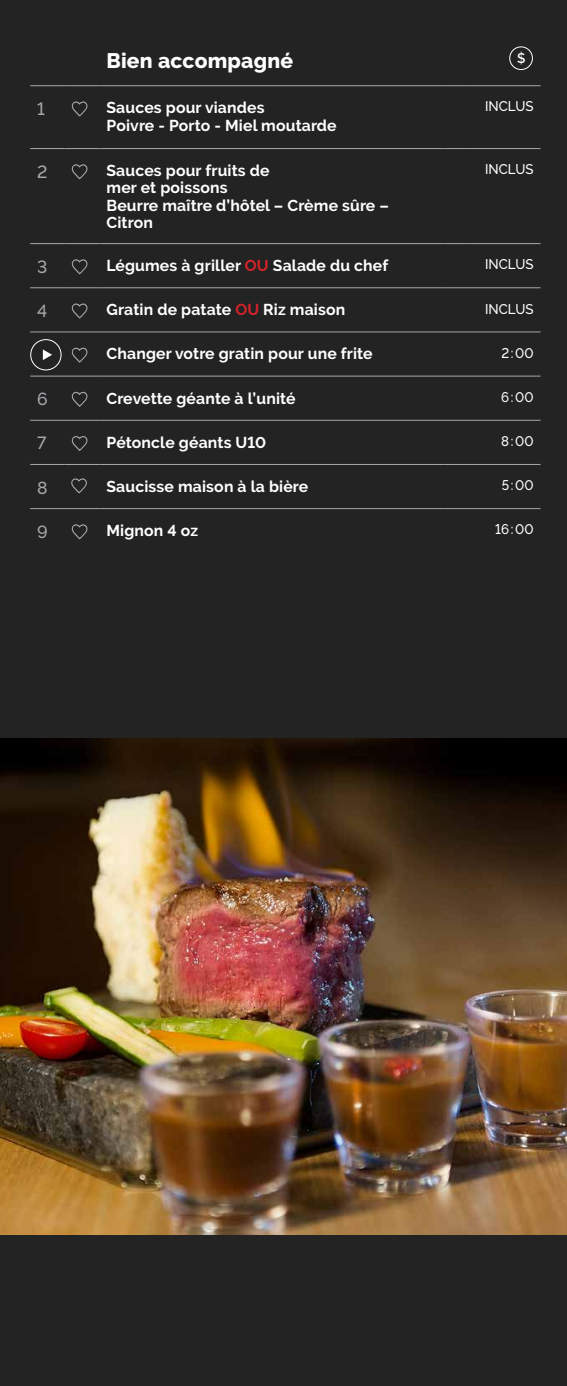
<style>
.page{position:relative;width:567px;height:1386px;background:#232324}
.page>*{position:absolute;margin:0;border:0;box-sizing:border-box;transform-origin:0 0}
.t1{font:800 21px "Raleway";letter-spacing:.01em;color:#fff}
.t2{font:500 17.5px "Raleway";color:#a7a9ac}
.t3{font:700 15.75px/17.5px "Raleway";letter-spacing:.01em;color:#fff}
.t4{font:500 14px "Raleway";color:#fff;scale:.95 1}
.t5{font:600 14px "Raleway";color:#fff;scale:.95 1}
.s1{color:#d2232a}
</style>
<div class="page">
<hr style="left:30px;top:85px;width:34px;height:1px;background:#a7a9ac">
<hr style="left:64px;top:85px;width:36px;height:1px;background:#a7a9ac">
<hr style="left:100px;top:85px;width:345px;height:1px;background:#a7a9ac">
<svg style="left:445px;top:85px;width:20px;height:1px"></svg>
<hr style="left:465px;top:85px;width:76px;height:1px;background:#a7a9ac">
<hr style="left:30px;top:148px;width:34px;height:1px;background:#a7a9ac">
<hr style="left:64px;top:148px;width:36px;height:1px;background:#a7a9ac">
<hr style="left:100px;top:148px;width:345px;height:1px;background:#a7a9ac">
<svg style="left:445px;top:148px;width:20px;height:1px"></svg>
<hr style="left:465px;top:148px;width:76px;height:1px;background:#a7a9ac">
<hr style="left:30px;top:243px;width:34px;height:1px;background:#a7a9ac">
<hr style="left:64px;top:243px;width:36px;height:1px;background:#a7a9ac">
<hr style="left:100px;top:243px;width:345px;height:1px;background:#a7a9ac">
<svg style="left:445px;top:243px;width:20px;height:1px"></svg>
<hr style="left:465px;top:243px;width:76px;height:1px;background:#a7a9ac">
<hr style="left:30px;top:287px;width:34px;height:1px;background:#a7a9ac">
<hr style="left:64px;top:287px;width:36px;height:1px;background:#a7a9ac">
<hr style="left:100px;top:287px;width:345px;height:1px;background:#a7a9ac">
<svg style="left:445px;top:287px;width:20px;height:1px"></svg>
<hr style="left:465px;top:287px;width:76px;height:1px;background:#a7a9ac">
<hr style="left:30px;top:332px;width:34px;height:1px;background:#a7a9ac">
<hr style="left:64px;top:332px;width:36px;height:1px;background:#a7a9ac">
<hr style="left:100px;top:332px;width:345px;height:1px;background:#a7a9ac">
<svg style="left:445px;top:332px;width:20px;height:1px"></svg>
<hr style="left:465px;top:332px;width:76px;height:1px;background:#a7a9ac">
<hr style="left:30px;top:376px;width:34px;height:1px;background:#a7a9ac">
<hr style="left:64px;top:376px;width:36px;height:1px;background:#a7a9ac">
<hr style="left:100px;top:376px;width:345px;height:1px;background:#a7a9ac">
<svg style="left:445px;top:376px;width:20px;height:1px"></svg>
<hr style="left:465px;top:376px;width:76px;height:1px;background:#a7a9ac">
<hr style="left:30px;top:420px;width:34px;height:1px;background:#a7a9ac">
<hr style="left:64px;top:420px;width:36px;height:1px;background:#a7a9ac">
<hr style="left:100px;top:420px;width:345px;height:1px;background:#a7a9ac">
<svg style="left:445px;top:420px;width:20px;height:1px"></svg>
<hr style="left:465px;top:420px;width:76px;height:1px;background:#a7a9ac">
<hr style="left:30px;top:464px;width:34px;height:1px;background:#a7a9ac">
<hr style="left:64px;top:464px;width:36px;height:1px;background:#a7a9ac">
<hr style="left:100px;top:464px;width:345px;height:1px;background:#a7a9ac">
<svg style="left:445px;top:464px;width:20px;height:1px"></svg>
<hr style="left:465px;top:464px;width:76px;height:1px;background:#a7a9ac">
<hr style="left:30px;top:508px;width:34px;height:1px;background:#a7a9ac">
<hr style="left:64px;top:508px;width:36px;height:1px;background:#a7a9ac">
<hr style="left:100px;top:508px;width:345px;height:1px;background:#a7a9ac">
<svg style="left:445px;top:508px;width:20px;height:1px"></svg>
<hr style="left:465px;top:508px;width:76px;height:1px;background:#a7a9ac">
<div style="left:509px;top:46px;width:24px;height:24px;border:1px solid #fff;border-radius:50%"></div>
<svg style="left:71px;top:478px;width:16px;height:16px"></svg>
<svg style="left:71px;top:101px;width:17px;height:16px"></svg>
<svg style="left:71px;top:164px;width:17px;height:16px"></svg>
<svg style="left:71px;top:259px;width:17px;height:16px"></svg>
<svg style="left:71px;top:303px;width:17px;height:16px"></svg>
<svg style="left:71px;top:347px;width:17px;height:16px"></svg>
<div style="left:30px;top:339px;width:32px;height:31px;border:1px solid #fff;border-radius:50%"></div>
<svg style="left:43px;top:349px;width:9px;height:11px"></svg>
<svg style="left:71px;top:391px;width:17px;height:16px"></svg>
<svg style="left:71px;top:436px;width:17px;height:15px"></svg>
<svg style="left:71px;top:524px;width:17px;height:16px"></svg>
<img style="left:0;top:738px;width:567px;height:497px">
<h1 class="t1" style="left:107px;top:49px;width:188px">Bien accompagné</h1>
<p class="t5" style="left:517px;top:50px;width:10px">$</p>
<p class="t2" style="left:37px;top:99px;width:9px">1</p>
<p class="t3" style="left:107px;top:99px;width:232px">Sauces pour viandes<br>Poivre - Porto - Miel moutarde</p>
<p class="t4" style="left:485px;top:98px;width:52px">INCLUS</p>
<p class="t2" style="left:37px;top:161px;width:12px">2</p>
<p class="t3" style="left:107px;top:162px;width:284px">Sauces pour fruits de<br>mer et poissons<br>Beurre maître d’hôtel – Crème sûre –<br>Citron</p>
<p class="t4" style="left:485px;top:161px;width:52px">INCLUS</p>
<p class="t2" style="left:37px;top:256px;width:12px">3</p>
<p class="t3" style="left:107px;top:257px;width:283px">Légumes à griller <span class="s1">OU</span> Salade du chef</p>
<p class="t4" style="left:485px;top:256px;width:52px">INCLUS</p>
<p class="t2" style="left:37px;top:301px;width:12px">4</p>
<p class="t3" style="left:107px;top:301px;width:240px">Gratin de patate <span class="s1">OU</span> Riz maison</p>
<p class="t4" style="left:485px;top:301px;width:52px">INCLUS</p>
<p class="t3" style="left:107px;top:345px;width:268px">Changer votre gratin pour une frite</p>
<p class="t4" style="left:501px;top:345px;width:35px">2:00</p>
<p class="t2" style="left:37px;top:389px;width:12px">6</p>
<p class="t3" style="left:107px;top:389px;width:191px">Crevette géante à l’unité</p>
<p class="t4" style="left:501px;top:389px;width:36px">6:00</p>
<p class="t2" style="left:37px;top:433px;width:11px">7</p>
<p class="t3" style="left:107px;top:433px;width:161px">Pétoncle géants U10</p>
<p class="t4" style="left:501px;top:433px;width:36px">8:00</p>
<p class="t2" style="left:37px;top:477px;width:12px">8</p>
<p class="t3" style="left:107px;top:478px;width:203px">Saucisse maison à la bière</p>
<p class="t4" style="left:502px;top:477px;width:35px">5:00</p>
<p class="t2" style="left:37px;top:521px;width:12px">9</p>
<p class="t3" style="left:107px;top:522px;width:93px">Mignon 4 oz</p>
<p class="t4" style="left:495px;top:521px;width:42px">16:00</p>
</div>
